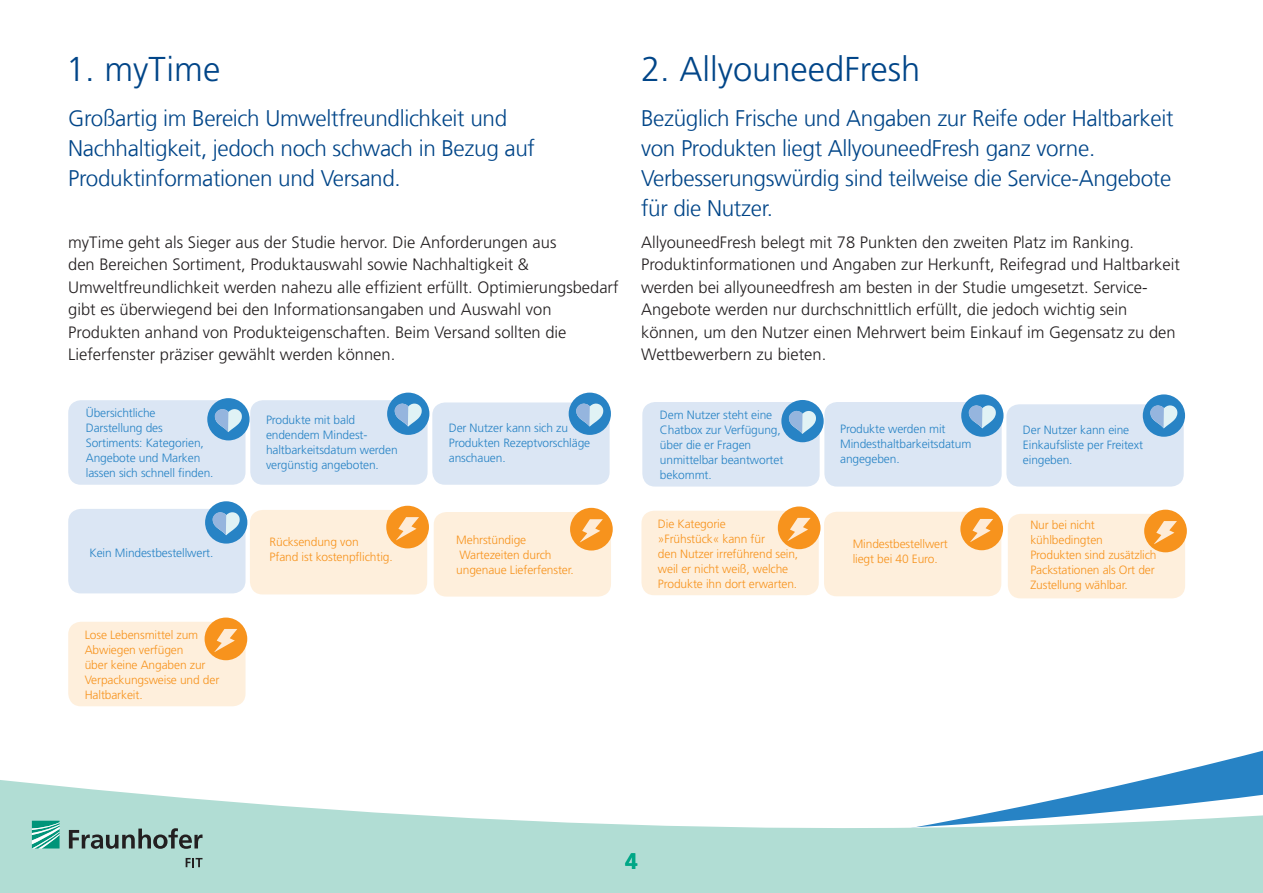
<style>
.page{position:relative;width:1263px;height:893px;background:#fff}
.page>*{position:absolute;margin:0;border:0;box-sizing:border-box;transform-origin:0 0}
.t1{font:300 34.5px "Frutiger";color:#014588}
.t2{font:300 22.5px/30px "Frutiger LT Com";letter-spacing:-.015em;color:#014588}
.t3{font:700 22.5px "Frutiger";color:#00a786}
.t4{font:300 16.5px/22.5px "Frutiger";color:#231f20}
.t5{font:300 12px/15px "Frutiger";letter-spacing:-.01em;color:#2783c5}
.t6{font:300 12px/15px "Frutiger";letter-spacing:-.01em;color:#f7931d}
</style>
<div class="page">
<svg style="left:0;top:753px;width:1263px;height:140px;fill:#b1ddd4"></svg>
<svg style="left:32px;top:821px;width:28px;height:27px"></svg>
<svg style="left:69px;top:828px;width:133px;height:21px;background:#7d9892"></svg>
<svg style="left:186px;top:858px;width:16px;height:9px"></svg>
<div style="left:68px;top:400px;width:177px;height:85px;background:#dbe6f4;border-radius:13px"></div>
<div style="left:250px;top:400px;width:178px;height:85px;background:#dbe6f4;border-radius:13px"></div>
<div style="left:432px;top:402px;width:178px;height:83px;background:#dbe6f4;border-radius:13px"></div>
<div style="left:250px;top:510px;width:177px;height:84px;background:#feefdc;border-radius:13px"></div>
<div style="left:386px;top:506px;width:43px;height:42px;background:#f7931d;border-radius:50%"></div>
<svg style="left:396px;top:517px;width:23px;height:23px"></svg>
<div style="left:434px;top:512px;width:177px;height:85px;background:#feefdc;border-radius:13px"></div>
<div style="left:570px;top:508px;width:43px;height:42px;background:#f7931d;border-radius:50%"></div>
<svg style="left:580px;top:519px;width:23px;height:23px"></svg>
<div style="left:68px;top:622px;width:177px;height:84px;background:#feefdc;border-radius:13px"></div>
<div style="left:205px;top:618px;width:42px;height:42px;background:#f7931d;border-radius:50%"></div>
<svg style="left:214px;top:629px;width:23px;height:23px"></svg>
<div style="left:207px;top:398px;width:43px;height:42px;background:#2783c5;border-radius:50%"></div>
<svg style="left:215px;top:409px;width:27px;height:23px"></svg>
<div style="left:387px;top:393px;width:42px;height:42px;background:#2783c5;border-radius:50%"></div>
<svg style="left:395px;top:403px;width:27px;height:24px"></svg>
<div style="left:569px;top:393px;width:42px;height:42px;background:#2783c5;border-radius:50%"></div>
<svg style="left:576px;top:403px;width:27px;height:24px"></svg>
<div style="left:68px;top:509px;width:177px;height:84px;background:#dbe6f4;border-radius:13px"></div>
<div style="left:205px;top:501px;width:42px;height:43px;background:#2783c5;border-radius:50%"></div>
<svg style="left:212px;top:512px;width:28px;height:23px"></svg>
<div style="left:642px;top:402px;width:178px;height:85px;background:#dbe6f4;border-radius:13px"></div>
<div style="left:824px;top:402px;width:178px;height:85px;background:#dbe6f4;border-radius:13px"></div>
<div style="left:1006px;top:404px;width:178px;height:83px;background:#dbe6f4;border-radius:13px"></div>
<div style="left:824px;top:512px;width:177px;height:84px;background:#feefdc;border-radius:13px"></div>
<div style="left:960px;top:508px;width:43px;height:42px;background:#f7931d;border-radius:50%"></div>
<svg style="left:970px;top:519px;width:23px;height:23px"></svg>
<div style="left:1008px;top:514px;width:177px;height:84px;background:#feefdc;border-radius:13px"></div>
<div style="left:1144px;top:510px;width:43px;height:42px;background:#f7931d;border-radius:50%"></div>
<svg style="left:1154px;top:521px;width:23px;height:23px"></svg>
<div style="left:641px;top:511px;width:178px;height:84px;background:#feefdc;border-radius:13px"></div>
<div style="left:778px;top:506px;width:42px;height:43px;background:#f7931d;border-radius:50%"></div>
<svg style="left:787px;top:518px;width:23px;height:23px"></svg>
<div style="left:781px;top:400px;width:43px;height:42px;background:#2783c5;border-radius:50%"></div>
<svg style="left:789px;top:410px;width:27px;height:24px"></svg>
<div style="left:961px;top:394px;width:42px;height:43px;background:#2783c5;border-radius:50%"></div>
<svg style="left:969px;top:405px;width:27px;height:23px"></svg>
<div style="left:1143px;top:394px;width:42px;height:43px;background:#2783c5;border-radius:50%"></div>
<svg style="left:1150px;top:405px;width:27px;height:23px"></svg>
<h1 class="t1" style="left:66px;top:49px;width:156px">1. myTime</h1>
<h2 class="t2" style="left:68px;top:103px;width:468px">Großartig im Bereich Umweltfreundlichkeit und<br>Nachhaltigkeit, jedoch noch schwach in Bezug auf<br>Produktinformationen und Versand.</h2>
<p class="t4" style="left:68px;top:231px;width:552px">myTime geht als Sieger aus der Studie hervor. Die Anforderungen aus<br>den Bereichen Sortiment, Produktauswahl sowie Nachhaltigkeit &amp; Umweltfreundlichkeit werden nahezu alle effizient erfüllt. Optimierungsbedarf gibt es überwiegend bei den Informationsangaben und Auswahl von Produkten anhand von Produkteigenschaften. Beim Versand sollten die Lieferfenster präziser gewählt werden können.</p>
<p class="t5" style="left:86px;top:406px;width:129px">Übersichtliche<br>Darstellung des<br>Sortiments: Kategorien,<br>Angebote und Marken lassen sich schnell finden.</p>
<p class="t5" style="left:266px;top:412px;width:133px">Produkte mit bald endendem Mindest&shy;haltbarkeitsdatum werden vergünstig angeboten.</p>
<p class="t5" style="left:449px;top:420px;width:143px">Der Nutzer kann sich zu<br>Produkten Rezeptvorschläge anschauen.</p>
<p class="t5" style="left:89px;top:546px;width:125px">Kein Mindestbestellwert.</p>
<p class="t6" style="left:85px;top:627px;width:136px">Lose Lebensmittel zum<br>Abwiegen verfügen<br>über keine Angaben zur<br>Verpackungsweise und der<br>Haltbarkeit.</p>
<p class="t6" style="left:270px;top:535px;width:125px">Rücksendung von<br>Pfand ist kostenpflichtig.</p>
<p class="t6" style="left:456px;top:532px;width:119px">Mehrstündige<br>Wartezeiten durch ungenaue Lieferfenster.</p>
<h1 class="t1" style="left:641px;top:49px;width:281px">2. AllyouneedFresh</h1>
<h2 class="t2" style="left:641px;top:104px;width:534px">Bezüglich Frische und Angaben zur Reife oder Haltbarkeit von Produkten liegt AllyouneedFresh ganz vorne.<br>Verbesserungswürdig sind teilweise die Service-Angebote für die Nutzer.</h2>
<p class="t4" style="left:641px;top:231px;width:540px">AllyouneedFresh belegt mit 78 Punkten den zweiten Platz im Ranking.<br>Produktinformationen und Angaben zur Herkunft, Reifegrad und Haltbarkeit werden bei allyouneedfresh am besten in der Studie umgesetzt. Service-Angebote werden nur durchschnittlich erfüllt, die jedoch wichtig sein können, um den Nutzer einen Mehrwert beim Einkauf im Gegensatz zu den Wettbewerbern zu bieten.</p>
<p class="t5" style="left:660px;top:407px;width:125px">Dem Nutzer steht eine<br>Chatbox zur Verfügung, über die er Fragen unmittelbar beantwortet bekommt.</p>
<p class="t6" style="left:658px;top:516px;width:142px">Die Kategorie<br>»Frühstück« kann für<br>den Nutzer irreführend sein, weil er nicht weiß, welche<br>Produkte ihn dort erwarten.</p>
<p class="t5" style="left:840px;top:422px;width:133px">Produkte werden mit<br>Mindesthaltbarkeitsdatum angegeben.</p>
<p class="t5" style="left:1023px;top:422px;width:122px">Der Nutzer kann eine<br>Einkaufsliste per Freitext eingeben.</p>
<p class="t6" style="left:853px;top:536px;width:97px">Mindestbestellwert liegt bei 40 Euro.</p>
<p class="t6" style="left:1030px;top:517px;width:128px">Nur bei nicht kühlbedingten<br>Produkten sind zusätzlich<br>Packstationen als Ort der<br>Zustellung wählbar.</p>
<h2 class="t3" style="left:625px;top:848px;width:14px">4</h2>
</div>
